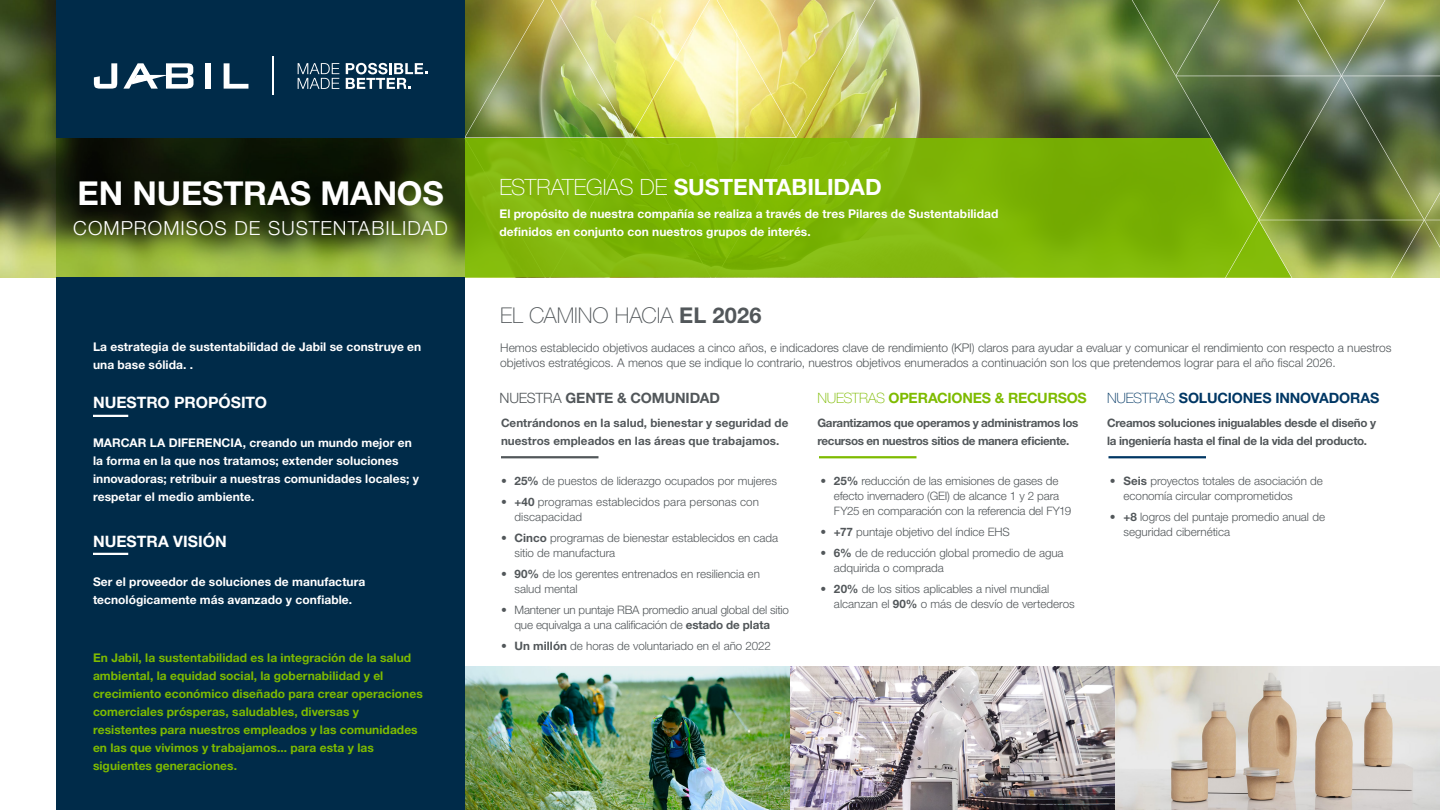
<style>
.page{position:relative;width:1440px;height:810px;background:#fff}
.page>*{position:absolute;margin:0;border:0;box-sizing:border-box;transform-origin:0 0}
.t1{font:700 33px "Helvetica Neue LT Std";letter-spacing:-.005em;color:#fff}
.t2{font:700 22.5px "Helvetica Neue LT Std";color:#fff}
.t3{font:100 21.75px "Helvetica Neue LT Std";letter-spacing:-.005em;color:#52575a}
.t4{font:300 19.5px "Helvetica Neue LT Std";letter-spacing:.05em;color:#fff}
.t5{font:700 15.75px "Helvetica Neue LT Std";color:#fff}
.t6{font:700 14.25px "Helvetica Neue LT Std";letter-spacing:-.01em;color:#003764}
.t7{font:700 14.25px "Helvetica Neue LT Std";letter-spacing:-.015em;color:#7ebb00}
.t8{font:700 14.25px "Helvetica Neue LT Std";letter-spacing:-.01em;color:#52575a}
.t9{font:700 12px/18px "Helvetica Neue LT Std";letter-spacing:.005em;color:#fff}
.t10{font:700 12px/18px "Helvetica Neue LT Std";letter-spacing:.005em;color:#7ebb00}
.t11{font:300 12px/15px "Helvetica Neue LT Std";letter-spacing:-.005em;color:#52575a}
.t12{font:300 11.62px/15px "Helvetica Neue LT Std";letter-spacing:-.005em;color:#52575a}
.t13{font:700 11.62px/18px "Helvetica Neue LT Std";letter-spacing:-.02em;color:#52575a}
.t14{font:700 11.62px/18px "Helvetica Neue LT Std";letter-spacing:.005em;color:#52575a}
.s1{font-weight:100}
.s2{font-weight:700}
.s3{font-weight:300}
</style>
<div class="page">
<img style="left:0;top:0;width:927px;height:278px">
<svg style="left:56px;top:138px;width:160px;height:140px;background:#394717"></svg>
<svg style="left:879px;top:138px;width:48px;height:140px;background:#81b70c"></svg>
<div style="left:56px;top:0;width:409px;height:138px;background:#002b49"></div>
<svg style="left:94px;top:63px;width:23px;height:26px"></svg>
<div style="left:205px;top:63px;width:6px;height:26px;background:#fff"></div>
<img style="left:216px;top:0;width:663px;height:459px">
<svg style="left:123px;top:63px;width:71px;height:26px"></svg>
<hr style="left:273px;top:56px;width:1px;height:38px;background:#fff">
<svg style="left:927px;top:0;width:513px;height:667px"></svg>
<hr style="left:501px;top:456px;width:97px;height:2px;background:#52575a">
<hr style="left:819px;top:456px;width:97px;height:2px;background:#7ebb00">
<hr style="left:1108px;top:456px;width:98px;height:2px;background:#003764">
<img style="left:465px;top:667px;width:650px;height:143px">
<svg style="left:1115px;top:667px;width:325px;height:143px;background:#d6cdc1"></svg>
<div style="left:56px;top:278px;width:409px;height:532px;background:#002b49"></div>
<hr style="left:93px;top:415px;width:35px;height:2px;background:#fff">
<hr style="left:93px;top:553px;width:35px;height:2px;background:#fff">
<h1 class="t1" style="left:77px;top:173px;width:368px">EN NUESTRAS MANOS</h1>
<h3 class="t4" style="left:73px;top:216px;width:376px">COMPROMISOS DE SUSTENTABILIDAD</h3>
<h2 class="t2" style="left:500px;top:173px;width:384px"><span class="s1">ESTRATEGIAS DE</span> SUSTENTABILIDAD</h2>
<p class="t9" style="left:500px;top:204px;width:501px">El propósito de nuestra compañía se realiza a través de tres Pilares de Sustentabilidad definidos en conjunto con nuestros grupos de interés.</p>
<h3 class="t3" style="left:500px;top:303px;width:263px">EL CAMINO HACIA <span class="s2">EL 2026</span></h3>
<p class="t9" style="left:93px;top:338px;width:330px">La estrategia de sustentabilidad de Jabil se construye en una base sólida. .</p>
<p class="t11" style="left:500px;top:340px;width:893px">Hemos establecido objetivos audaces a cinco años, e indicadores clave de rendimiento (KPI) claros para ayudar a evaluar y comunicar el rendimiento con respecto a nuestros objetivos estratégicos. A menos que se indique lo contrario, nuestros objetivos enumerados a continuación son los que pretendemos lograr para el año fiscal 2026.</p>
<h3 class="t5" style="left:93px;top:393px;width:176px">NUESTRO PROPÓSITO</h3>
<p class="t9" style="left:93px;top:433px;width:328px">MARCAR LA DIFERENCIA, creando un mundo mejor en la forma en la que nos tratamos; extender soluciones innovadoras; retribuir a nuestras comunidades locales; y respetar el medio ambiente.</p>
<h3 class="t5" style="left:93px;top:531px;width:135px">NUESTRA VISIÓN</h3>
<p class="t9" style="left:93px;top:572px;width:274px">Ser el proveedor de soluciones de manufactura tecnológicamente más avanzado y confiable.</p>
<p class="t10" style="left:93px;top:649px;width:331px">En Jabil, la sustentabilidad es la integración de la salud ambiental, la equidad social, la gobernabilidad y el crecimiento económico diseñado para crear operaciones comerciales prósperas, saludables, diversas y resistentes para nuestros empleados y las comunidades en las que vivimos y trabajamos... para esta y las siguientes generaciones.</p>
<p class="t8" style="left:500px;top:389px;width:222px"><span class="s3">NUESTRA</span> GENTE &amp; COMUNIDAD</p>
<p class="t7" style="left:817px;top:389px;width:271px"><span class="s1">NUESTRAS</span> OPERACIONES &amp; RECURSOS</p>
<p class="t6" style="left:1107px;top:389px;width:274px"><span class="s1">NUESTRAS</span> SOLUCIONES INNOVADORAS</p>
<p class="t14" style="left:501px;top:413px;width:289px">Centrándonos en la salud, bienestar y seguridad de nuestros empleados en las áreas que trabajamos.</p>
<p class="t13" style="left:817px;top:413px;width:262px">Garantizamos que operamos y administramos los recursos en nuestros sitios de manera eficiente.</p>
<p class="t13" style="left:1107px;top:413px;width:271px">Creamos soluciones inigualables desde el diseño y la ingeniería hasta el final de la vida del producto.</p>
<p class="t12" style="left:501px;top:473px;width:277px">• <span class="s2">25%</span> de puestos de liderazgo ocupados por mujeres</p>
<p class="t12" style="left:514px;top:494px;width:246px;text-indent:-13px">• <span class="s2">+40</span> programas establecidos para personas con discapacidad</p>
<p class="t12" style="left:514px;top:530px;width:265px;text-indent:-13px">• <span class="s2">Cinco</span> programas de bienestar establecidos en cada sitio de manufactura</p>
<p class="t12" style="left:514px;top:566px;width:247px;text-indent:-13px">• <span class="s2">90%</span> de los gerentes entrenados en resiliencia en salud mental</p>
<p class="t12" style="left:501px;top:602px;width:290px;text-align:center">• Mantener un puntaje RBA promedio anual global del sitio que equivalga a una calificación de <span class="s2">estado de plata</span></p>
<p class="t12" style="left:501px;top:638px;width:271px">• <span class="s2">Un millón</span> de horas de voluntariado en el año 2022</p>
<p class="t12" style="left:834px;top:473px;width:239px;text-indent:-13px">• <span class="s2">25%</span> reducción de las emisiones de gases de efecto invernadero (GEI) de alcance 1 y 2 para<br>FY25 en comparación con la referencia del FY19</p>
<p class="t12" style="left:820px;top:524px;width:191px">• <span class="s2">+77</span> puntaje objetivo del índice EHS</p>
<p class="t12" style="left:834px;top:545px;width:231px;text-indent:-13px">• <span class="s2">6%</span> de de reducción global promedio de agua adquirida o comprada</p>
<p class="t12" style="left:834px;top:581px;width:242px;text-indent:-13px">• <span class="s2">20%</span> de los sitios aplicables a nivel mundial alcanzan el <span class="s2">90%</span> o más de desvío de vertederos</p>
<p class="t12" style="left:1123px;top:473px;width:201px;text-indent:-13px">• <span class="s2">Seis</span> proyectos totales de asociación de economía circular comprometidos</p>
<p class="t12" style="left:1123px;top:509px;width:203px;text-indent:-13px">• <span class="s2">+8</span> logros del puntaje promedio anual de seguridad cibernética</p>
</div>
